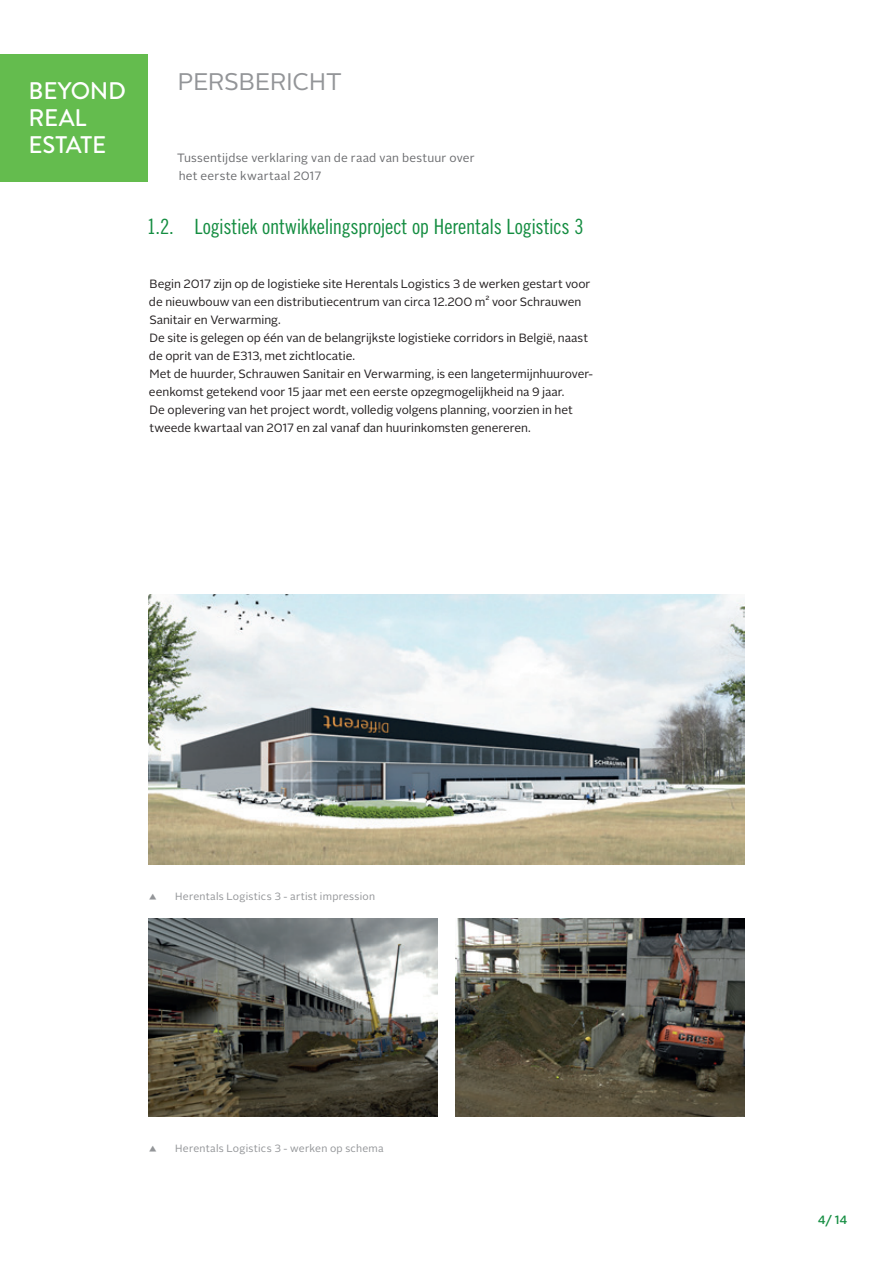
<style>
.page{position:relative;width:893px;height:1263px;background:#fff}
.page>*{position:absolute;margin:0;border:0;box-sizing:border-box;transform-origin:0 0}
.t1{font:500 24px/27px "Brandon Grotesque";letter-spacing:-.005em;color:#fff}
.t2{font:24px "Alright Sans";letter-spacing:-.01em;color:#939598}
.t3{font:21px "Trade Gothic LT Std Cn 18";letter-spacing:-.015em;color:#148d41}
.t4{font:12px/18px "Alright Sans";letter-spacing:-.005em;color:#231f20}
.t5{font:12px/18px "Alright Sans";letter-spacing:.02em;color:#6c6d70}
.t6{font:500 12px "Alright Sans";color:#148d41}
.t7{font:10.5px "Alright Sans";letter-spacing:.02em;color:#939598}
</style>
<div class="page">
<div style="left:0;top:54px;width:148px;height:128px;background:#64bc4e"></div>
<img style="left:149px;top:594px;width:595px;height:270px">
<img style="left:149px;top:918px;width:288px;height:198px">
<img style="left:455px;top:918px;width:289px;height:198px">
<h1 class="t1" style="left:29px;top:78px;width:99px">BEYOND<br>REAL<br>ESTATE</h1>
<h1 class="t2" style="left:178px;top:65px;width:165px">PERSBERICHT</h1>
<p class="t5" style="left:177px;top:149px;width:299px">Tussentijdse verklaring van de raad van bestuur over het eerste kwartaal 2017</p>
<h2 class="t3" style="left:147px;top:214px;width:438px">1.2. Logistiek ontwikkelingsproject op Herentals Logistics 3</h2>
<p class="t4" style="left:149px;top:275px;width:446px">Begin 2017 zijn op de logistieke site Herentals Logistics 3 de werken gestart voor de nieuwbouw van een distributiecentrum van circa 12.200 m² voor Schrauwen Sanitair en Verwarming.<br>De site is gelegen op één van de belangrijkste logistieke corridors in België, naast de oprit van de E313, met zichtlocatie.<br>Met de huurder, Schrauwen Sanitair en Verwarming, is een langetermijnhuurover&shy;eenkomst getekend voor 15 jaar met een eerste opzegmogelijkheid na 9 jaar.<br>De oplevering van het project wordt, volledig volgens planning, voorzien in het tweede kwartaal van 2017 en zal vanaf dan huurinkomsten genereren.</p>
<p class="t7" style="left:148px;top:889px;width:228px">▲ Herentals Logistics 3 - artist impression</p>
<p class="t7" style="left:148px;top:1141px;width:237px">▲ Herentals Logistics 3 - werken op schema</p>
<p class="t6" style="left:818px;top:1212px;width:31px">4/ 14</p>
</div>
